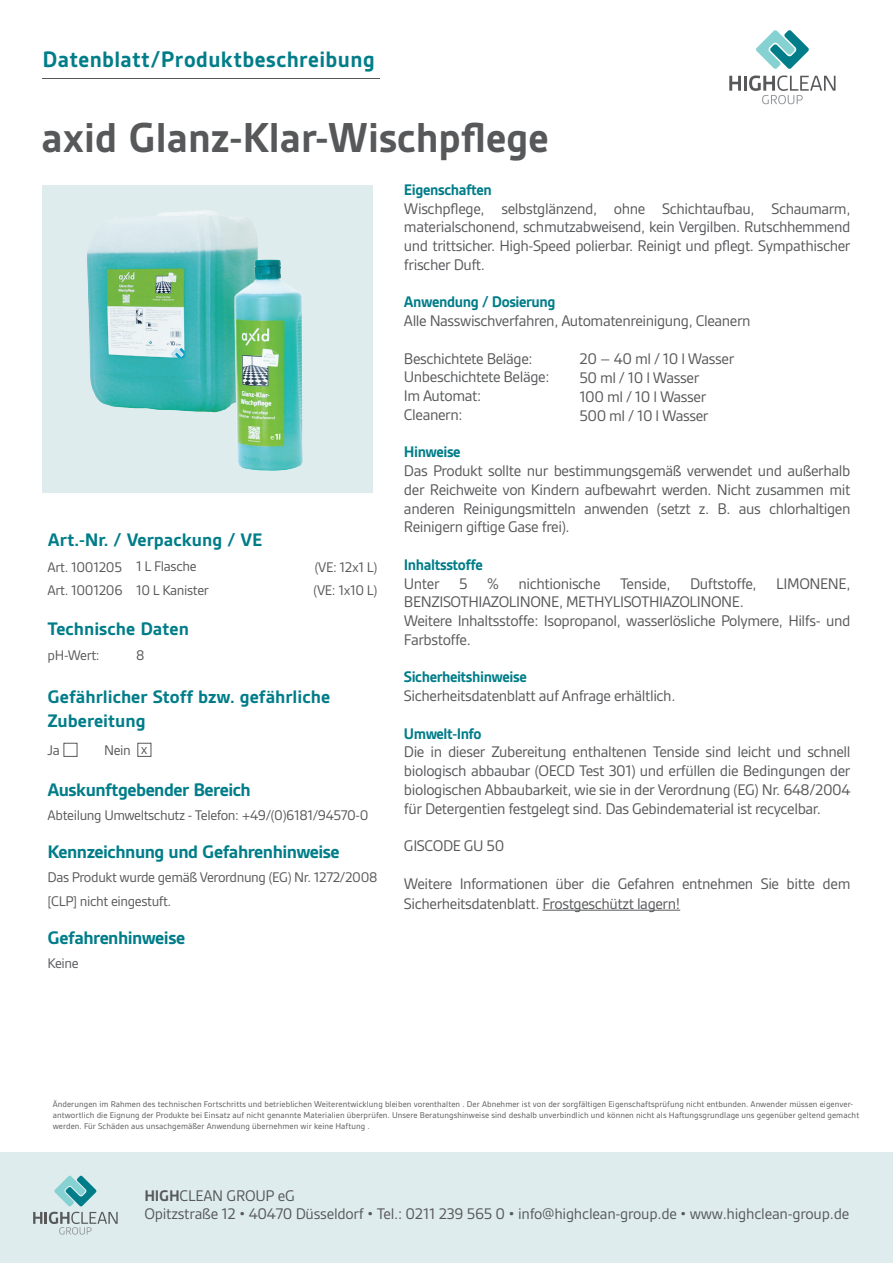
<style>
.page{position:relative;width:893px;height:1263px;background:#fff}
.page>*{position:absolute;margin:0;border:0;box-sizing:border-box;transform-origin:0 0}
.t1{font:700 45px "Gesta";color:#57585a}
.t2{font:700 24px "Gesta";letter-spacing:.02em;color:#007d89}
.Rueckseite_Titelzeil{font:700 19.5px/23.9px "Gesta";color:#007d89;scale:1.04 1}
.Rueckseite_Titelzeil-2{font:700 19.5px "Gesta";letter-spacing:-.025em;color:#007d89;scale:1.04 1}
.Rueckseite_Fliesstex{font:16.5px/18.8px "Gesta";letter-spacing:-.025em;color:#57585a}
.Rueckseite_Fliesstex-2{font:700 16.5px "Gesta";letter-spacing:-.025em;color:#007d89}
.Rueckseite_Fliesstex-3{font:15px/23.9px "Gesta";letter-spacing:-.025em;color:#57585a}
.Rueckseite_Fliesstex-4{font:9px/10.8px "Gesta";letter-spacing:.01em;color:#57585a}
.s1{font-weight:700}
</style>
<div class="page">
<div style="left:43px;top:185px;width:330px;height:307px;background:#deecee"></div>
<div style="left:0;top:1152px;width:893px;height:111px;background:#deecee"></div>
<hr style="left:42px;top:78px;width:337px;height:1px;background:#57585a">
<svg style="left:756px;top:30px;width:53px;height:39px"></svg>
<svg style="left:729px;top:76px;width:12px;height:15px"></svg>
<hr style="left:744px;top:76px;width:3px;height:15px;background:#57585a">
<svg style="left:749px;top:75px;width:86px;height:29px"></svg>
<svg style="left:54px;top:1175px;width:43px;height:31px"></svg>
<svg style="left:33px;top:1212px;width:85px;height:22px"></svg>
<hr style="left:542px;top:910px;width:138px;height:1px;background:#57585a">
<img style="left:87px;top:210px;width:151px;height:200px">
<div style="left:64px;top:743px;width:13px;height:14px;border:1px solid #57585a"></div>
<div style="left:137px;top:743px;width:14px;height:14px;border:1px solid #57585a"></div>
<img style="left:163px;top:220px;width:140px;height:251px">
<h2 class="t2" style="left:43px;top:46px;width:334px">Datenblatt/Produktbeschreibung</h2>
<p class="t1" style="left:41px;top:112px;width:509px">axid Glanz-Klar-Wischpflege</p>
<p class="Rueckseite_Titelzeil" style="left:48px;top:528px;width:208px">Art.-Nr. / Verpackung / VE</p>
<p class="Rueckseite_Fliesstex-3" style="left:48px;top:555px;width:76px">Art. 1001205</p>
<p class="Rueckseite_Fliesstex-3" style="left:48px;top:578px;width:76px">Art. 1001206</p>
<p class="Rueckseite_Fliesstex-3" style="left:136px;top:554px;width:62px">1 L Flasche</p>
<p class="Rueckseite_Fliesstex-3" style="left:136px;top:578px;width:74px">10 L Kanister</p>
<p class="Rueckseite_Titelzeil" style="left:48px;top:617px;width:137px">Technische Daten</p>
<p class="Rueckseite_Fliesstex-3" style="left:48px;top:643px;width:54px">pH-Wert:</p>
<p class="Rueckseite_Fliesstex-3" style="left:136px;top:643px;width:10px">8</p>
<p class="Rueckseite_Fliesstex-3" style="left:315px;top:555px;width:64px">(VE: 12x1 L)</p>
<p class="Rueckseite_Fliesstex-3" style="left:314px;top:578px;width:65px">(VE: 1x10 L)</p>
<p class="Rueckseite_Titelzeil" style="left:48px;top:685px;width:273px">Gefährlicher Stoff bzw. gefährliche<br>Zubereitung</p>
<p class="Rueckseite_Fliesstex-3" style="left:48px;top:738px;width:14px">Ja</p>
<p class="Rueckseite_Fliesstex-3" style="left:104px;top:738px;width:28px">Nein</p>
<p class="Rueckseite_Fliesstex-3" style="left:141px;top:737px;width:8px">x</p>
<p class="Rueckseite_Titelzeil-2" style="left:48px;top:778px;width:197px">Auskunftgebender Bereich</p>
<p class="Rueckseite_Fliesstex-3" style="left:48px;top:803px;width:322px">Abteilung Umweltschutz - Telefon: +49/(0)6181/94570-0</p>
<p class="Rueckseite_Titelzeil-2" style="left:48px;top:841px;width:282px">Kennzeichnung und Gefahrenhinweise</p>
<p class="Rueckseite_Fliesstex-3" style="left:48px;top:865px;width:331px">Das Produkt wurde gemäß Verordnung (EG) Nr. 1272/2008 [CLP] nicht eingestuft.</p>
<p class="Rueckseite_Titelzeil-2" style="left:48px;top:927px;width:134px">Gefahrenhinweise</p>
<p class="Rueckseite_Fliesstex-3" style="left:48px;top:951px;width:33px">Keine</p>
<p class="Rueckseite_Fliesstex-2" style="left:404px;top:180px;width:89px">Eigenschaften</p>
<p class="Rueckseite_Fliesstex" style="left:404px;top:199px;width:448px;text-align:justify">Wischpflege, selbstglänzend, ohne Schichtaufbau, Schaumarm, materialschonend, schmutzabweisend, kein Vergilben. Rutschhemmend und trittsicher. High-Speed polierbar. Reinigt und pflegt. Sympathischer frischer Duft.</p>
<p class="Rueckseite_Fliesstex-2" style="left:404px;top:293px;width:153px">Anwendung / Dosierung</p>
<p class="Rueckseite_Fliesstex" style="left:404px;top:311px;width:348px">Alle Nasswischverfahren, Automatenreinigung, Cleanern</p>
<p class="Rueckseite_Fliesstex" style="left:404px;top:349px;width:130px">Beschichtete Beläge:</p>
<p class="Rueckseite_Fliesstex" style="left:404px;top:368px;width:147px">Unbeschichtete Beläge:</p>
<p class="Rueckseite_Fliesstex" style="left:404px;top:386px;width:79px">Im Automat:</p>
<p class="Rueckseite_Fliesstex" style="left:404px;top:405px;width:60px">Cleanern:</p>
<p class="Rueckseite_Fliesstex-2" style="left:404px;top:443px;width:58px">Hinweise</p>
<p class="Rueckseite_Fliesstex" style="left:404px;top:461px;width:448px;text-align:justify">Das Produkt sollte nur bestimmungsgemäß verwendet und außerhalb der Reichweite von Kindern aufbewahrt werden. Nicht zusammen mit anderen Reinigungsmitteln anwenden (setzt z. B. aus chlorhaltigen Reinigern giftige Gase frei).</p>
<p class="Rueckseite_Fliesstex-2" style="left:404px;top:555px;width:81px">Inhaltsstoffe</p>
<p class="Rueckseite_Fliesstex" style="left:404px;top:574px;width:448px">Unter 5 % nichtionische Tenside, Duftstoffe, LIMONENE,<br>BENZISOTHIAZOLINONE, METHYLISOTHIAZOLINONE.</p>
<p class="Rueckseite_Fliesstex" style="left:404px;top:611px;width:448px">Weitere Inhaltsstoffe: Isopropanol, wasserlösliche Polymere, Hilfs- und<br>Farbstoffe.</p>
<p class="Rueckseite_Fliesstex-2" style="left:404px;top:668px;width:124px">Sicherheitshinweise</p>
<p class="Rueckseite_Fliesstex" style="left:404px;top:686px;width:273px">Sicherheitsdatenblatt auf Anfrage erhältlich.</p>
<p class="Rueckseite_Fliesstex-2" style="left:404px;top:724px;width:79px">Umwelt-Info</p>
<p class="Rueckseite_Fliesstex" style="left:404px;top:743px;width:448px;text-align:justify">Die in dieser Zubereitung enthaltenen Tenside sind leicht und schnell biologisch abbaubar (OECD Test 301) und erfüllen die Bedingungen der biologischen Abbaubarkeit, wie sie in der Verordnung (EG) Nr. 648/2004 für Detergentien festgelegt sind. Das Gebindematerial ist recycelbar.</p>
<p class="Rueckseite_Fliesstex" style="left:404px;top:836px;width:102px">GISCODE GU 50</p>
<p class="Rueckseite_Fliesstex" style="left:404px;top:873px;width:448px;line-height:19.8px">Weitere Informationen über die Gefahren entnehmen Sie bitte dem<br>Sicherheitsdatenblatt. Frostgeschützt lagern!</p>
<p class="Rueckseite_Fliesstex" style="left:579px;top:349px;width:156px">20 – 40 ml / 10 l Wasser</p>
<p class="Rueckseite_Fliesstex" style="left:579px;top:368px;width:121px">50 ml / 10 l Wasser</p>
<p class="Rueckseite_Fliesstex" style="left:579px;top:387px;width:128px">100 ml / 10 l Wasser</p>
<p class="Rueckseite_Fliesstex" style="left:579px;top:406px;width:131px">500 ml / 10 l Wasser</p>
<p class="Rueckseite_Fliesstex-4" style="left:53px;top:1098px;width:808px">Änderungen im Rahmen des technischen Fortschritts und betrieblichen Weiterentwicklung bleiben vorenthalten . Der Abnehmer ist von der sorgfältigen Eigenschaftsprüfung nicht entbunden. Anwender müssen eigenver&shy;antwortlich die Eignung der Produkte bei Einsatz auf nicht genannte Materialien überprüfen. Unsere Beratungshinweise sind deshalb unverbindlich und können nicht als Haftungsgrundlage uns gegenüber geltend gemacht werden. Für Schäden aus unsachgemäßer Anwendung übernehmen wir keine Haftung .</p>
<p class="Rueckseite_Fliesstex" style="left:144px;top:1187px;width:706px;line-height:17.2px"><span class="s1">HIGH</span>CLEAN GROUP eG<br>Opitzstraße 12 • 40470 Düsseldorf • Tel.: 0211 239 565 0 • info@highclean-group.de • www.highclean-group.de</p>
</div>
